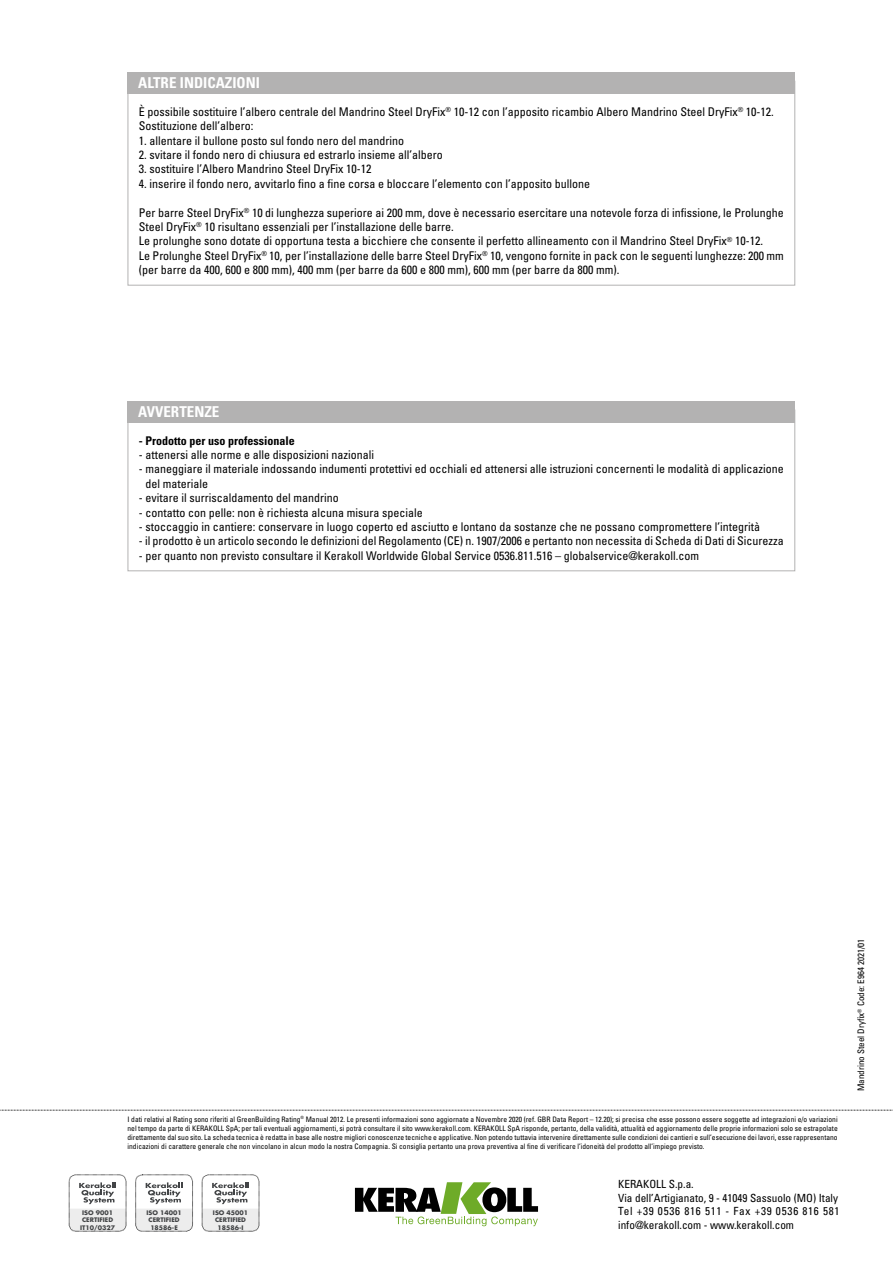
<style>
.page{position:relative;width:893px;height:1263px;background:#fff}
.page>*{position:absolute;margin:0;border:0;box-sizing:border-box;transform-origin:0 0}
.t1{font:700 condensed 15px "Univers LT Std";color:#fff}
.t2{font:condensed 12px/14.4px "Univers LT Std";color:#000}
.t3{font:700 condensed 12px "Univers LT Std";color:#000}
.t4{font:condensed 11.25px/13.5px "Univers LT Std";color:#000}
.t5{font:condensed 9px "Univers LT Std";color:#000}
.t6{font:condensed 7.5px/9px "Univers LT Std";color:#000;text-align:justify}
.t7{font:700 6.15px/7.4px "Futura Std";color:#424446;text-align:center}
</style>
<div class="page">
<svg style="left:0;top:1110px;width:893px;height:1px"></svg>
<svg style="left:355px;top:1182px;width:183px;height:44px"></svg>
<div style="left:69px;top:1175px;width:57px;height:56px;border:1px dashed #000;border-radius:7px"></div>
<svg style="left:69px;top:1182px;width:57px;height:49px"></svg>
<div style="left:136px;top:1175px;width:57px;height:56px;border:1px dashed #000;border-radius:7px"></div>
<svg style="left:136px;top:1182px;width:57px;height:49px"></svg>
<div style="left:202px;top:1175px;width:57px;height:56px;border:1px dashed #000;border-radius:7px"></div>
<svg style="left:202px;top:1182px;width:57px;height:49px"></svg>
<div style="left:128px;top:401px;width:667px;height:21px;background:#b3b2b2"></div>
<div style="left:128px;top:72px;width:667px;height:22px;background:#b3b2b2"></div>
<p class="t1" style="left:138px;top:74px;width:123px">ALTRE INDICAZIONI</p>
<p class="t2" style="left:139px;top:104px;width:636px">È possibile sostituire l’albero centrale del Mandrino Steel DryFix<sup>®</sup> 10-12 con l’apposito ricambio Albero Mandrino Steel DryFix<sup>®</sup> 10-12.<br>Sostituzione dell’albero:</p>
<p class="t2" style="left:139px;top:133px;width:267px">1. allentare il bullone posto sul fondo nero del mandrino</p>
<p class="t2" style="left:139px;top:147px;width:305px">2. svitare il fondo nero di chiusura ed estrarlo insieme all’albero</p>
<p class="t2" style="left:139px;top:162px;width:234px">3. sostituire l’Albero Mandrino Steel DryFix 10-12</p>
<p class="t2" style="left:139px;top:176px;width:453px">4. inserire il fondo nero, avvitarlo fino a fine corsa e bloccare l’elemento con l’apposito bullone</p>
<p class="t2" style="left:139px;top:205px;width:646px">Per barre Steel DryFix<sup>®</sup> 10 di lunghezza superiore ai 200 mm, dove è necessario esercitare una notevole forza di infissione, le Prolunghe Steel DryFix<sup>®</sup> 10 risultano essenziali per l’installazione delle barre.<br>Le prolunghe sono dotate di opportuna testa a bicchiere che consente il perfetto allineamento con il Mandrino Steel DryFix<sup>®</sup> 10-12.<br>Le Prolunghe Steel DryFix<sup>®</sup> 10, per l’installazione delle barre Steel DryFix<sup>®</sup> 10, vengono fornite in pack con le seguenti lunghezze: 200 mm (per barre da 400, 600 e 800 mm), 400 mm (per barre da 600 e 800 mm), 600 mm (per barre da 800 mm).</p>
<p class="t1" style="left:138px;top:403px;width:83px">AVVERTENZE</p>
<p class="t3" style="left:139px;top:433px;width:157px">- Prodotto per uso professionale</p>
<p class="t2" style="left:139px;top:447px;width:237px">- attenersi alle norme e alle disposizioni nazionali</p>
<p class="t2" style="left:146px;top:462px;width:640px;text-indent:-7px">- maneggiare il materiale indossando indumenti protettivi ed occhiali ed attenersi alle istruzioni concernenti le modalità di applicazione del materiale</p>
<p class="t2" style="left:139px;top:491px;width:201px">- evitare il surriscaldamento del mandrino</p>
<p class="t2" style="left:139px;top:505px;width:285px">- contatto con pelle: non è richiesta alcuna misura speciale</p>
<p class="t2" style="left:139px;top:519px;width:623px">- stoccaggio in cantiere: conservare in luogo coperto ed asciutto e lontano da sostanze che ne possano compromettere l’integrità</p>
<p class="t2" style="left:139px;top:534px;width:646px">- il prodotto è un articolo secondo le definizioni del Regolamento (CE) n. 1907/2006 e pertanto non necessita di Scheda di Dati di Sicurezza</p>
<p class="t2" style="left:139px;top:548px;width:562px">- per quanto non previsto consultare il Kerakoll Worldwide Global Service 0536.811.516 – globalservice@kerakoll.com</p>
<p class="t6" style="left:128px;top:1114px;width:712px">I dati relativi al Rating sono riferiti al GreenBuilding Rating<sup>®</sup> Manual 2012. Le presenti informazioni sono aggiornate a Novembre 2020 (ref. GBR Data Report – 12.20); si precisa che esse possono essere soggette ad integrazioni e/o variazioni nel tempo da parte di KERAKOLL SpA; per tali eventuali aggiornamenti, si potrà consultare il sito www.kerakoll.com. KERAKOLL SpA risponde, pertanto, della validità, attualità ed aggiornamento delle proprie informazioni solo se estrapolate direttamente dal suo sito. La scheda tecnica è redatta in base alle nostre migliori conoscenze tecniche e applicative. Non potendo tuttavia intervenire direttamente sulle condizioni dei cantieri e sull’esecuzione dei lavori, esse rappresentano indicazioni di carattere generale che non vincolano in alcun modo la nostra Compagnia. Si consiglia pertanto una prova preventiva al fine di verificare l’idoneità del prodotto all’impiego previsto.</p>
<p class="t7" style="left:80px;top:1209px;width:36px">ISO 9001<br>CERTIFIED<br>IT10/0327</p>
<p class="t7" style="left:146px;top:1209px;width:37px">ISO 14001<br>CERTIFIED<br>18586-E</p>
<p class="t7" style="left:213px;top:1209px;width:37px">ISO 45001<br>CERTIFIED<br>18586-I</p>
<p class="t4" style="left:618px;top:1177px;width:223px">KERAKOLL S.p.a.<br>Via dell’Artigianato, 9 - 41049 Sassuolo (MO) Italy Tel +39 0536 816 511 - Fax +39 0536 816 581 info@kerakoll.com - www.kerakoll.com</p>
<p class="t5" style="left:855px;top:1091px;width:154px;rotate:-90deg">Mandrino Steel Dryfix<sup>®</sup> Code: E964 2021/01</p>
</div>
